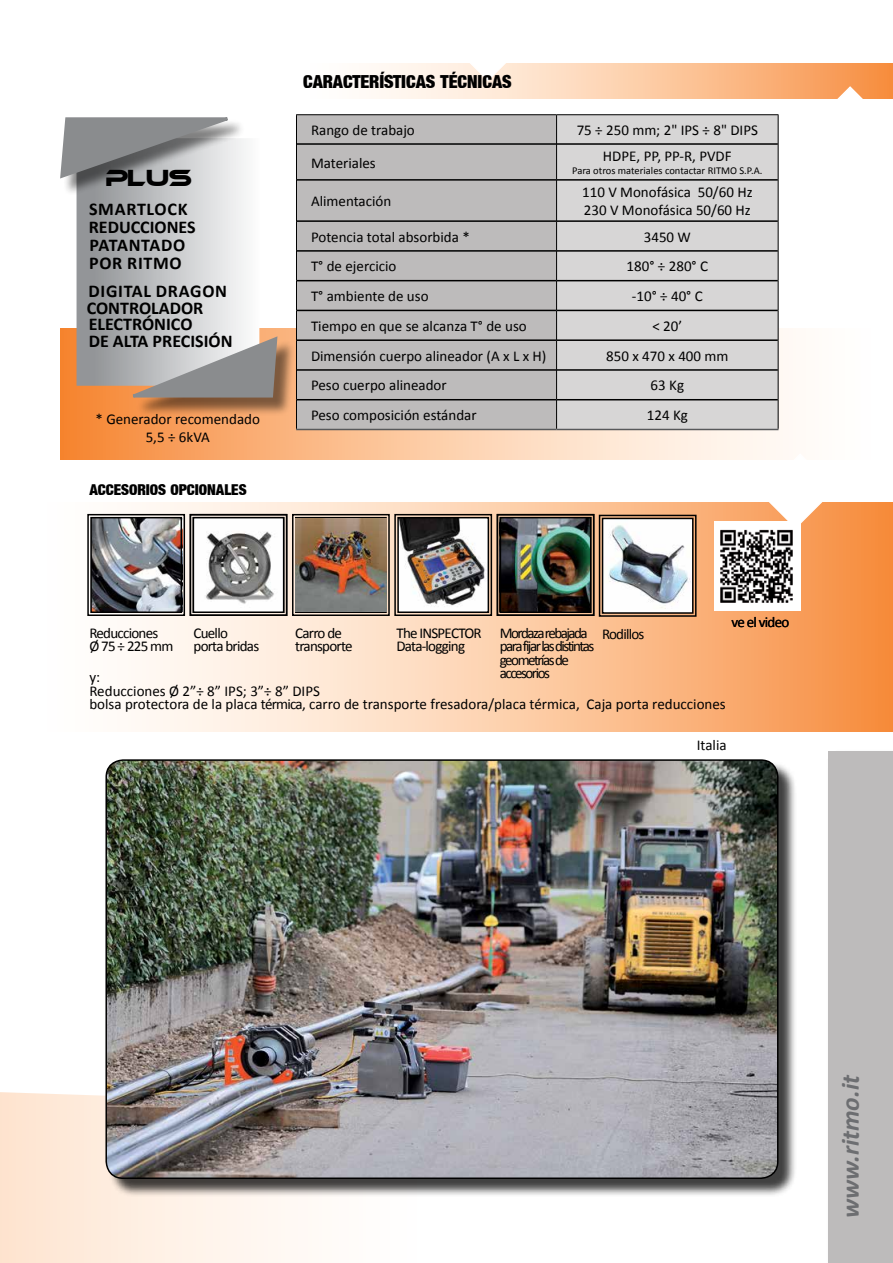
<style>
.page{position:relative;width:893px;height:1263px;background:#fff}
.page>*{position:absolute;margin:0;border:0;box-sizing:border-box;transform-origin:0 0}
.t1{font:italic 700 25.5px "Calibri";color:#6d6e71}
.t2{font:22.5px "Ethnocentric";color:#000}
.t3{font:700 18px/16.5px "Calibri";color:#000}
.t4{font:700 18px/18px "Calibri";letter-spacing:.035em;color:#000}
.t5{font:18px "Basic Sans Heavy SF Bold";color:#000}
.t6{font:15px/18px "Calibri";color:#000}
.t7{font:15px/13.5px "Calibri";letter-spacing:-.05em;color:#000}
.t8{font:15px/13.5px "Calibri";letter-spacing:-.1em;color:#000}
.t9{font:15px "Basic Sans Heavy SF Bold";color:#000}
.t10{font:10.5px "Calibri";color:#000}
</style>
<div class="page">
<svg style="left:60px;top:328px;width:729px;height:131px;background:#fabc8d"></svg>
<svg style="left:135px;top:502px;width:758px;height:229px;background:#fbc59c"></svg>
<svg style="left:759px;top:452px;width:78px;height:78px"></svg>
<svg style="left:0;top:1092px;width:298px;height:171px;background:#feecde"></svg>
<svg style="left:371px;top:64px;width:522px;height:35px;background:#fccca7"></svg>
<div style="left:826px;top:749px;width:67px;height:514px;background:#000;opacity:.5"></div>
<div style="left:829px;top:751px;width:64px;height:512px;background:#bdbbbb"></div>
<svg style="left:451px;top:63px;width:78px;height:19px"></svg>
<svg style="left:809px;top:85px;width:78px;height:14px"></svg>
<div style="left:108px;top:761px;width:689px;height:436px;background:#000;opacity:.75"></div>
<img style="left:106px;top:760px;width:672px;height:418px">
<div style="left:105px;top:759px;width:673px;height:420px;border:2px solid #000;border-radius:17px"></div>
<div style="left:297px;top:115px;width:259px;height:314px;background:#bdbbbb"></div>
<div style="left:557px;top:115px;width:221px;height:314px;background:#d7d6d6"></div>
<hr style="left:297px;top:143px;width:259px;height:2px;background:#000">
<hr style="left:557px;top:143px;width:221px;height:2px;background:#000">
<hr style="left:297px;top:179px;width:259px;height:2px;background:#000">
<hr style="left:557px;top:179px;width:221px;height:2px;background:#000">
<hr style="left:297px;top:220px;width:259px;height:2px;background:#000">
<hr style="left:557px;top:220px;width:221px;height:2px;background:#000">
<hr style="left:297px;top:250px;width:259px;height:2px;background:#000">
<hr style="left:557px;top:250px;width:221px;height:2px;background:#000">
<hr style="left:297px;top:280px;width:259px;height:1px;background:#000">
<hr style="left:557px;top:280px;width:221px;height:1px;background:#000">
<hr style="left:297px;top:310px;width:259px;height:1px;background:#000">
<hr style="left:557px;top:310px;width:221px;height:1px;background:#000">
<hr style="left:297px;top:339px;width:259px;height:2px;background:#000">
<hr style="left:557px;top:339px;width:221px;height:2px;background:#000">
<hr style="left:296px;top:429px;width:261px;height:1px;background:#58595b">
<hr style="left:557px;top:429px;width:221px;height:1px;background:#58595b">
<hr style="left:297px;top:369px;width:259px;height:2px;background:#000">
<hr style="left:557px;top:369px;width:221px;height:2px;background:#000">
<hr style="left:297px;top:399px;width:259px;height:1px;background:#000">
<hr style="left:557px;top:399px;width:221px;height:1px;background:#000">
<hr style="left:296px;top:114px;width:261px;height:1px;background:#000">
<svg style="left:296px;top:115px;width:1px;height:29px"></svg>
<hr style="left:557px;top:114px;width:221px;height:1px;background:#000">
<svg style="left:556px;top:115px;width:1px;height:29px"></svg>
<svg style="left:778px;top:115px;width:1px;height:29px"></svg>
<hr style="left:296px;top:144px;width:1px;height:36px;background:#000">
<hr style="left:556px;top:144px;width:1px;height:36px;background:#000">
<hr style="left:778px;top:144px;width:1px;height:36px;background:#000">
<hr style="left:296px;top:180px;width:1px;height:41px;background:#000">
<hr style="left:556px;top:180px;width:1px;height:41px;background:#000">
<hr style="left:778px;top:180px;width:1px;height:41px;background:#000">
<hr style="left:296px;top:221px;width:1px;height:30px;background:#000">
<hr style="left:556px;top:221px;width:1px;height:30px;background:#000">
<hr style="left:778px;top:221px;width:1px;height:30px;background:#000">
<hr style="left:296px;top:251px;width:1px;height:30px;background:#000">
<hr style="left:556px;top:251px;width:1px;height:30px;background:#000">
<hr style="left:778px;top:251px;width:1px;height:30px;background:#000">
<svg style="left:296px;top:281px;width:1px;height:29px"></svg>
<svg style="left:556px;top:281px;width:1px;height:29px"></svg>
<svg style="left:778px;top:281px;width:1px;height:29px"></svg>
<hr style="left:296px;top:310px;width:1px;height:30px;background:#000">
<hr style="left:556px;top:310px;width:1px;height:30px;background:#000">
<hr style="left:778px;top:310px;width:1px;height:30px;background:#000">
<hr style="left:296px;top:340px;width:1px;height:30px;background:#000">
<hr style="left:556px;top:340px;width:1px;height:30px;background:#000">
<hr style="left:778px;top:340px;width:1px;height:30px;background:#000">
<hr style="left:296px;top:370px;width:1px;height:30px;background:#000">
<hr style="left:556px;top:370px;width:1px;height:30px;background:#000">
<hr style="left:778px;top:370px;width:1px;height:30px;background:#000">
<svg style="left:296px;top:400px;width:1px;height:29px"></svg>
<svg style="left:556px;top:400px;width:1px;height:29px"></svg>
<svg style="left:778px;top:400px;width:1px;height:29px"></svg>
<img style="left:714px;top:522px;width:86px;height:88px">
<img style="left:87px;top:513px;width:610px;height:104px">
<div style="left:602px;top:518px;width:91px;height:96px;border:1px solid #000"></div>
<svg style="left:77px;top:196px;width:182px;height:190px;background:#bfc1c3"></svg>
<div style="left:136px;top:340px;width:159px;height:76px;background:#000;opacity:.5"></div>
<svg style="left:129px;top:334px;width:150px;height:66px;background:#aba8a5"></svg>
<div style="left:63px;top:120px;width:183px;height:76px;background:#000;opacity:.5"></div>
<svg style="left:60px;top:117px;width:171px;height:64px;background:#9b9d9e"></svg>
<h2 class="t2" style="left:106px;top:167px;width:87px">PLUS</h2>
<p class="t4" style="left:89px;top:199px;width:109px">SMARTLOCK<br>REDUCCIONES<br>PATANTADO<br>POR RITMO</p>
<p class="t3" style="left:87px;top:282px;width:147px">DIGITAL DRAGON<br>CONTROLADOR<br>ELECTRÓNICO<br>DE ALTA PRECISIÓN</p>
<p class="t6" style="left:96px;top:409px;width:166px;text-align:center">* Generador recomendado<br>5,5 ÷ 6kVA</p>
<p class="t9" style="left:89px;top:481px;width:159px">ACCESORIOS OPCIONALES</p>
<p class="t5" style="left:303px;top:72px;width:210px">CARACTERÍSTICAS TÉCNICAS</p>
<p class="t6" style="left:311px;top:120px;width:105px">Rango de trabajo</p>
<p class="t6" style="left:577px;top:120px;width:183px">75 ÷ 250 mm; 2" IPS ÷ 8" DIPS</p>
<p class="t6" style="left:311px;top:153px;width:66px">Materiales</p>
<p class="t6" style="left:603px;top:147px;width:130px">HDPE, PP, PP-R, PVDF</p>
<p class="t10" style="left:572px;top:164px;width:192px">Para otros materiales contactar RITMO S.P.A.</p>
<p class="t6" style="left:311px;top:191px;width:82px">Alimentación</p>
<p class="t6" style="left:582px;top:182px;width:172px">110 V Monofásica 50/60 Hz<br>230 V Monofásica 50/60 Hz</p>
<p class="t6" style="left:311px;top:227px;width:160px">Potencia total absorbida *</p>
<p class="t6" style="left:644px;top:227px;width:49px">3450 W</p>
<p class="t6" style="left:311px;top:257px;width:87px">T° de ejercicio</p>
<p class="t6" style="left:627px;top:257px;width:83px">180° ÷ 280° C</p>
<p class="t6" style="left:311px;top:286px;width:119px">T° ambiente de uso</p>
<p class="t6" style="left:632px;top:286px;width:72px">-10° ÷ 40° C</p>
<p class="t6" style="left:311px;top:316px;width:217px">Tiempo en que se alcanza T° de uso</p>
<p class="t6" style="left:652px;top:316px;width:31px">&lt; 20’</p>
<p class="t6" style="left:311px;top:346px;width:237px">Dimensión cuerpo alineador (A x L x H)</p>
<p class="t6" style="left:606px;top:346px;width:124px">850 x 470 x 400 mm</p>
<p class="t6" style="left:311px;top:376px;width:137px">Peso cuerpo alineador</p>
<p class="t6" style="left:651px;top:376px;width:35px">63 Kg</p>
<p class="t6" style="left:311px;top:405px;width:167px">Peso composición estándar</p>
<p class="t6" style="left:647px;top:405px;width:43px">124 Kg</p>
<p class="t7" style="left:732px;top:615px;width:59px">ve el video</p>
<p class="t7" style="left:89px;top:625px;width:85px">Reducciones<br>Ø 75 ÷ 225 mm</p>
<p class="t8" style="left:500px;top:625px;width:96px">Mordaza rebajada para fijar las distintas geometrías de accesorios</p>
<p class="t7" style="left:194px;top:625px;width:67px">Cuello porta bridas</p>
<p class="t7" style="left:396px;top:625px;width:87px">The INSPECTOR<br>Data-logging</p>
<p class="t7" style="left:295px;top:625px;width:59px">Carro de transporte</p>
<p class="t7" style="left:602px;top:626px;width:44px">Rodillos</p>
<p class="t6" style="left:89px;top:670px;width:638px;line-height:13.5px">y:<br>Reducciones Ø 2”÷ 8” IPS; 3”÷ 8” DIPS<br>bolsa protectora de la placa térmica, carro de transporte fresadora/placa térmica, Caja porta reducciones</p>
<p class="t6" style="left:697px;top:736px;width:31px">Italia</p>
<h1 class="t1" style="left:835px;top:1218px;width:145px;rotate:-90deg">www.ritmo.it</h1>
</div>
